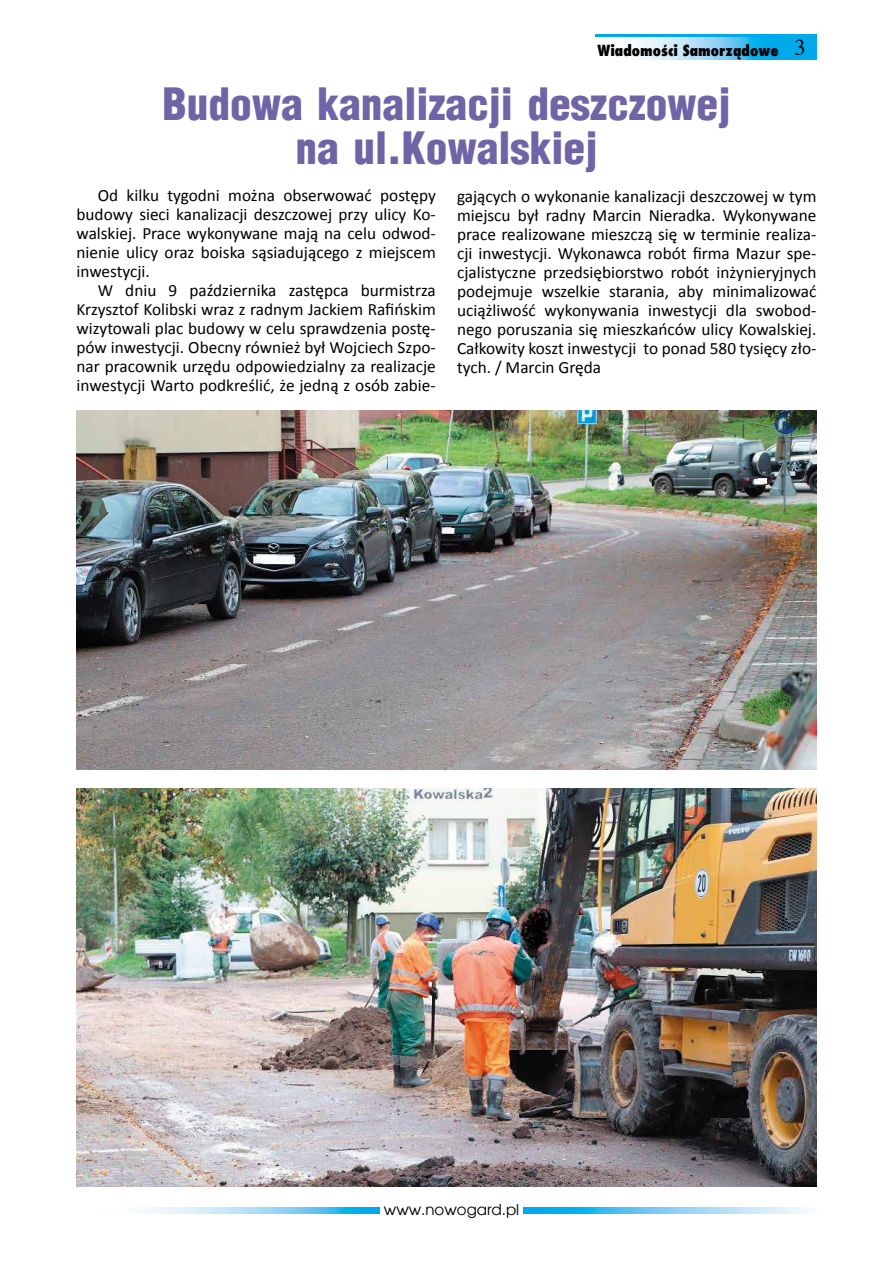
<style>
.page{position:relative;width:893px;height:1263px;background:#fff}
.page>*{position:absolute;margin:0;border:0;box-sizing:border-box;transform-origin:0 0}
.t1{font:900 43.5px/43.5px "Switzerland Cond";color:#7064a7;text-align:center}
.t2{font:17.25px/19px "Calibri";color:#000;text-align:justify}
.t3{font:800 15px "Fujiyama";color:#000}
.t4{font:15px "Avalon";color:#000}
.s1{font-family:"Times";font-weight:400;font-size:22.5px}
</style>
<div class="page">
<svg style="left:146px;top:1207px;width:660px;height:6px"></svg>
<div style="left:380px;top:1203px;width:143px;height:15px;background:#fff"></div>
<div style="left:595px;top:34px;width:221px;height:26px;background:#00a8ec"></div>
<svg style="left:595px;top:37px;width:161px;height:23px"></svg>
<img style="left:77px;top:789px;width:739px;height:397px">
<img style="left:77px;top:410px;width:739px;height:360px">
<p class="t3" style="left:598px;top:40px;width:210px">Wiadomości Samorządowe <span class="s1">3</span></p>
<h1 class="t1" style="left:163px;top:81px;width:569px">Budowa kanalizacji deszczowej na ul.Kowalskiej</h1>
<p class="t2" style="left:77px;top:186px;width:361px;text-indent:21px">Od kilku tygodni można obserwować postępy budowy sieci kanalizacji deszczowej przy ulicy Ko&shy;walskiej. Prace wykonywane mają na celu odwod&shy;nienie ulicy oraz boiska sąsiadującego z miejscem inwestycji.</p>
<p class="t2" style="left:76px;top:281px;width:361px;text-indent:21px">W dniu 9 października zastępca burmistrza Krzysztof Kolibski wraz z radnym Jackiem Rafińskim wizytowali plac budowy w celu sprawdzenia postę&shy;pów inwestycji. Obecny również był Wojciech Szpo&shy;nar pracownik urzędu odpowiedzialny za realizacje inwestycji Warto podkreślić, że jedną z osób zabie-</p>
<p class="t2" style="left:457px;top:187px;width:361px">gających o wykonanie kanalizacji deszczowej w tym miejscu był radny Marcin Nieradka. Wykonywane prace realizowane mieszczą się w terminie realiza&shy;cji inwestycji. Wykonawca robót firma Mazur spe&shy;cjalistyczne przedsiębiorstwo robót inżynieryjnych podejmuje wszelkie starania, aby minimalizować uciążliwość wykonywania inwestycji dla swobod&shy;nego poruszania się mieszkańców ulicy Kowalskiej.<br>Całkowity koszt inwestycji to ponad 580 tysięcy zło&shy;tych. / Marcin Gręda</p>
<p class="t4" style="left:384px;top:1200px;width:137px">www.nowogard.pl</p>
</div>
